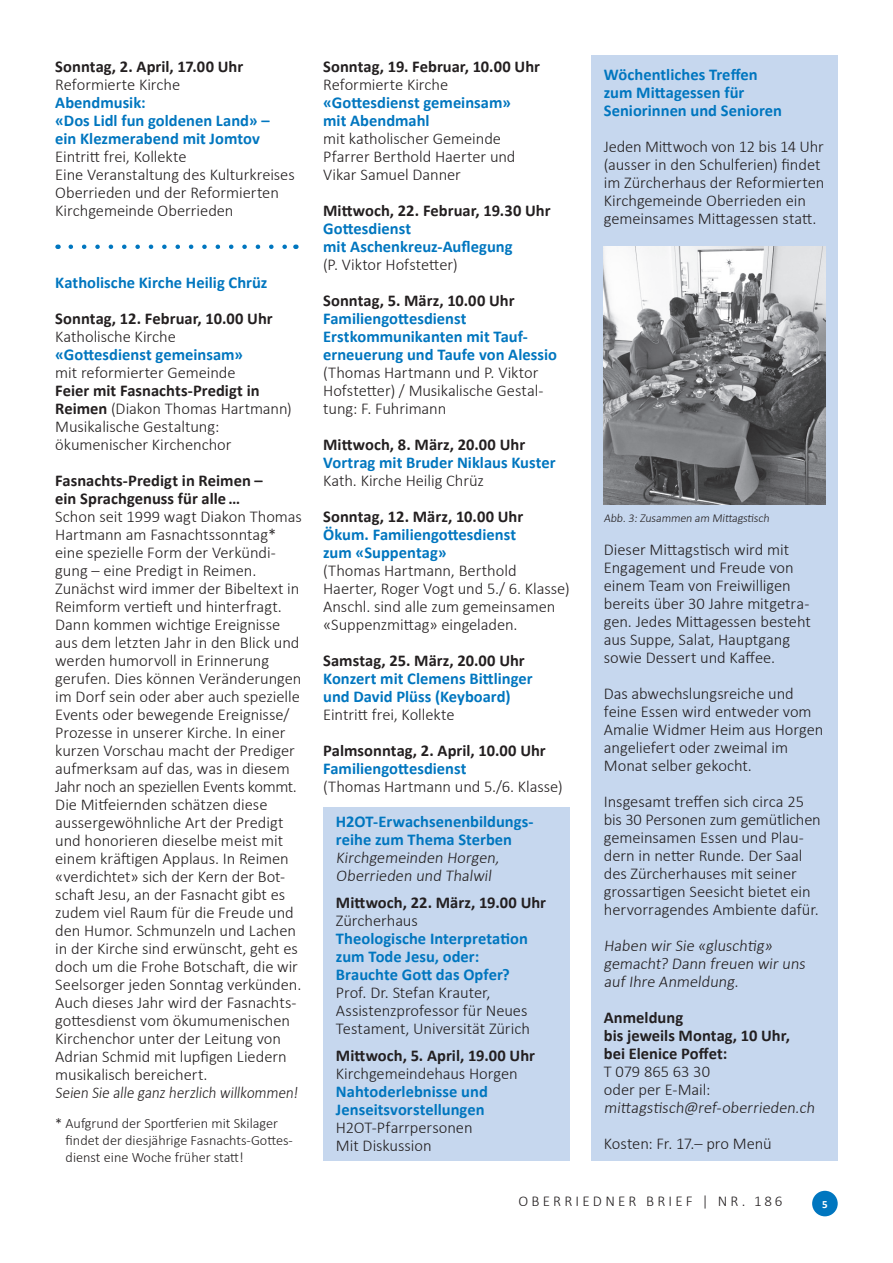
<style>
.page{position:relative;width:893px;height:1263px;background:#fff}
.page>*{position:absolute;margin:0;border:0;box-sizing:border-box;transform-origin:0 0}
.t1{font:300 16.5px/18px "Calibri";letter-spacing:-.005em;color:#231f20}
.t2{font:700 16.5px/18px "Calibri";color:#0076bf}
.t3{font:700 16.5px/18px "Calibri";color:#231f20}
.t4{font:300 15px "Calibri";letter-spacing:.215em;color:#231f20}
.t5{font:300 14.25px/17.1px "Calibri";color:#231f20}
.t6{font:300 12px "Calibri";color:#231f20}
.t7{font:700 11.1px "Calibri";color:#fff}
.s1{font-weight:700}
</style>
<div class="page">
<div style="left:812px;top:1191px;width:26px;height:25px;background:#0076bf;border-radius:50%"></div>
<svg style="left:71px;top:245px;width:216px;height:4px"></svg>
<div style="left:591px;top:55px;width:247px;height:1106px;background:#c6d7ee"></div>
<img style="left:604px;top:246px;width:221px;height:258px">
<div style="left:323px;top:807px;width:247px;height:354px;background:#c6d7ee"></div>
<p class="t3" style="left:55px;top:57px;width:189px">Sonntag, 2. April, 17.00 Uhr</p>
<p class="t1" style="left:55px;top:75px;width:127px">Reformierte Kirche</p>
<p class="t2" style="left:55px;top:93px;width:216px">Abendmusik:<br>«Dos Lidl fun goldenen Land» – ein Klezmerabend mit Jomtov</p>
<p class="t1" style="left:55px;top:147px;width:241px">Eintritt frei, Kollekte<br>Eine Veranstaltung des Kulturkreises<br>Oberrieden und der Reformierten<br>Kirchgemeinde Oberrieden</p>
<p class="t2" style="left:55px;top:273px;width:214px">Katholische Kirche Heilig Chrüz</p>
<p class="t3" style="left:55px;top:309px;width:219px">Sonntag, 12. Februar, 10.00 Uhr</p>
<p class="t1" style="left:55px;top:327px;width:122px">Katholische Kirche</p>
<p class="t2" style="left:55px;top:345px;width:189px">«Gottesdienst gemeinsam»</p>
<p class="t1" style="left:55px;top:363px;width:182px">mit reformierter Gemeinde</p>
<p class="t1" style="left:55px;top:381px;width:238px"><span class="s1">Feier mit Fasnachts-Predigt in<br>Reimen</span> (Diakon Thomas Hartmann)<br>Musikalische Gestaltung: ökumenischer Kirchenchor</p>
<p class="t3" style="left:55px;top:471px;width:209px">Fasnachts-Predigt in Reimen – ein Sprachgenuss für alle…</p>
<p class="t1" style="left:55px;top:507px;width:248px">Schon seit 1999 wagt Diakon Thomas Hartmann am Fasnachtssonntag* eine spezielle Form der Verkündi&shy;gung – eine Predigt in Reimen.<br>Zunächst wird immer der Bibeltext in Reimform vertieft und hinterfragt.<br>Dann kommen wichtige Ereignisse aus dem letzten Jahr in den Blick und werden humorvoll in Erinnerung gerufen. Dies können Veränderungen im Dorf sein oder aber auch spezielle Events oder bewegende Ereignisse/ Prozesse in unserer Kirche. In einer kurzen Vorschau macht der Prediger aufmerksam auf das, was in diesem Jahr noch an speziellen Events kommt.<br>Die Mitfeiernden schätzen diese aussergewöhnliche Art der Predigt und honorieren dieselbe meist mit einem kräftigen Applaus. In Reimen «verdichtet» sich der Kern der Bot&shy;schaft Jesu, an der Fasnacht gibt es zudem viel Raum für die Freude und den Humor. Schmunzeln und Lachen in der Kirche sind erwünscht, geht es doch um die Frohe Botschaft, die wir Seelsorger jeden Sonntag verkünden.<br>Auch dieses Jahr wird der Fasnachts&shy;gottesdienst vom ökumumenischen Kirchenchor unter der Leitung von Adrian Schmid mit lupfigen Liedern musikalisch bereichert.<br>Seien Sie alle ganz herzlich willkommen!</p>
<p class="t5" style="left:66px;top:1114px;width:229px;text-indent:-10px">* Aufgrund der Sportferien mit Skilager findet der diesjährige Fasnachts-Gottes&shy;dienst eine Woche früher statt!</p>
<p class="t3" style="left:323px;top:57px;width:218px">Sonntag, 19. Februar, 10.00 Uhr</p>
<p class="t1" style="left:323px;top:75px;width:127px">Reformierte Kirche</p>
<p class="t2" style="left:323px;top:93px;width:189px">«Gottesdienst gemeinsam» mit Abendmahl</p>
<p class="t1" style="left:323px;top:129px;width:194px">mit katholischer Gemeinde<br>Pfarrer Berthold Haerter und<br>Vikar Samuel Danner</p>
<p class="t3" style="left:323px;top:201px;width:229px">Mittwoch, 22. Februar, 19.30 Uhr</p>
<p class="t2" style="left:323px;top:219px;width:191px">Gottesdienst<br>mit Aschenkreuz-Auflegung</p>
<p class="t1" style="left:323px;top:255px;width:136px">(P. Viktor Hofstetter)</p>
<p class="t3" style="left:323px;top:291px;width:193px">Sonntag, 5. März, 10.00 Uhr</p>
<p class="t2" style="left:323px;top:309px;width:235px">Familiengottesdienst<br>Erstkommunikanten mit Tauf-- erneuerung und Taufe von Alessio</p>
<p class="t1" style="left:323px;top:363px;width:222px">(Thomas Hartmann und P. Viktor<br>Hofstetter) / Musikalische Gestal&shy;tung: F. Fuhrimann</p>
<p class="t3" style="left:323px;top:435px;width:204px">Mittwoch, 8. März, 20.00 Uhr</p>
<p class="t2" style="left:323px;top:453px;width:234px">Vortrag mit Bruder Niklaus Kuster</p>
<p class="t1" style="left:323px;top:471px;width:162px">Kath. Kirche Heilig Chrüz</p>
<p class="t3" style="left:323px;top:507px;width:202px">Sonntag, 12. März, 10.00 Uhr</p>
<p class="t2" style="left:323px;top:525px;width:194px">Ökum. Familiengottesdienst zum «Suppentag»</p>
<p class="t1" style="left:323px;top:561px;width:248px">(Thomas Hartmann, Berthold<br>Haerter, Roger Vogt und 5./ 6. Klasse)<br>Anschl. sind alle zum gemeinsamen «Suppenzmittag» eingeladen.</p>
<p class="t3" style="left:323px;top:651px;width:203px">Samstag, 25. März, 20.00 Uhr</p>
<p class="t2" style="left:323px;top:669px;width:211px">Konzert mit Clemens Bittlinger und David Plüss (Keyboard)</p>
<p class="t1" style="left:323px;top:705px;width:133px">Eintritt frei, Kollekte</p>
<p class="t3" style="left:323px;top:741px;width:224px">Palmsonntag, 2. April, 10.00 Uhr</p>
<p class="t2" style="left:323px;top:759px;width:145px">Familiengottesdienst</p>
<p class="t1" style="left:323px;top:777px;width:241px">(Thomas Hartmann und 5./6. Klasse)</p>
<p class="t2" style="left:336px;top:812px;width:203px">H2OT-Erwachsenenbildungs-- reihe zum Thema Sterben</p>
<p class="t1" style="left:336px;top:849px;width:167px">Kirchgemeinden Horgen,<br>Oberrieden und Thalwil</p>
<p class="t3" style="left:336px;top:893px;width:212px">Mittwoch, 22. März, 19.00 Uhr</p>
<p class="t1" style="left:336px;top:912px;width:83px">Zürcherhaus</p>
<p class="t2" style="left:336px;top:929px;width:193px">Theologische Interpretation zum Tode Jesu, oder:-<br>Brauchte Gott das Opfer?</p>
<p class="t1" style="left:336px;top:984px;width:195px">Prof. Dr. Stefan Krauter,<br>Assistenzprofessor für Neues<br>Testament, Universität Zürich</p>
<p class="t3" style="left:336px;top:1046px;width:201px">Mittwoch, 5. April, 19.00 Uhr</p>
<p class="t1" style="left:336px;top:1065px;width:183px">Kirchgemeindehaus Horgen</p>
<p class="t2" style="left:336px;top:1082px;width:153px">Nahtoderlebnisse und<br>Jenseitsvorstellungen</p>
<p class="t1" style="left:336px;top:1119px;width:138px">H2OT-Pfarrpersonen<br>Mit Diskussion</p>
<p class="t2" style="left:604px;top:65px;width:180px">Wöchentliches Treffen zum Mittagessen für<br>Seniorinnen und Senioren</p>
<p class="t1" style="left:604px;top:138px;width:222px">Jeden Mittwoch von 12 bis 14 Uhr (ausser in den Schulferien) findet im Zürcherhaus der Reformierten<br>Kirchgemeinde Oberrieden ein gemeinsames Mittagessen statt.</p>
<p class="t6" style="left:604px;top:511px;width:169px">Abb.3:Zusammen am Mittagstisch</p>
<p class="t1" style="left:604px;top:540px;width:208px">Dieser Mittagstisch wird mit<br>Engagement und Freude von einem Team von Freiwilligen bereits über 30 Jahre mitgetra&shy;gen. Jedes Mittagessen besteht aus Suppe, Salat, Hauptgang sowie Dessert und Kaffee.</p>
<p class="t1" style="left:604px;top:684px;width:221px">Das abwechslungsreiche und feine Essen wird entweder vom<br>Amalie Widmer Heim aus Horgen angeliefert oder zweimal im<br>Monat selber gekocht.</p>
<p class="t1" style="left:604px;top:792px;width:218px">Insgesamt treffen sich circa 25 bis 30 Personen zum gemütlichen gemeinsamen Essen und Plau&shy;dern in netter Runde. Der Saal des Zürcherhauses mit seiner grossartigen Seesicht bietet ein hervorragendes Ambiente dafür.</p>
<p class="t1" style="left:604px;top:936px;width:205px">Haben wir Sie «gluschtig» gemacht? Dann freuen wir uns auf Ihre Anmeldung.</p>
<p class="t3" style="left:604px;top:1007px;width:188px">Anmeldung<br>bis jeweils Montag, 10 Uhr, bei Elenice Poffet:</p>
<p class="t1" style="left:604px;top:1062px;width:215px">T 079 865 63 30<br>oder per E-Mail: mittagstisch@ref-oberrieden.ch</p>
<p class="t1" style="left:604px;top:1134px;width:169px">Kosten: Fr. 17.– pro Menü</p>
<p class="t4" style="left:518px;top:1192px;width:266px">OBERRIEDNER BRIEF | NR. 186</p>
<p class="t7" style="left:822px;top:1197px;width:7px">5</p>
</div>
